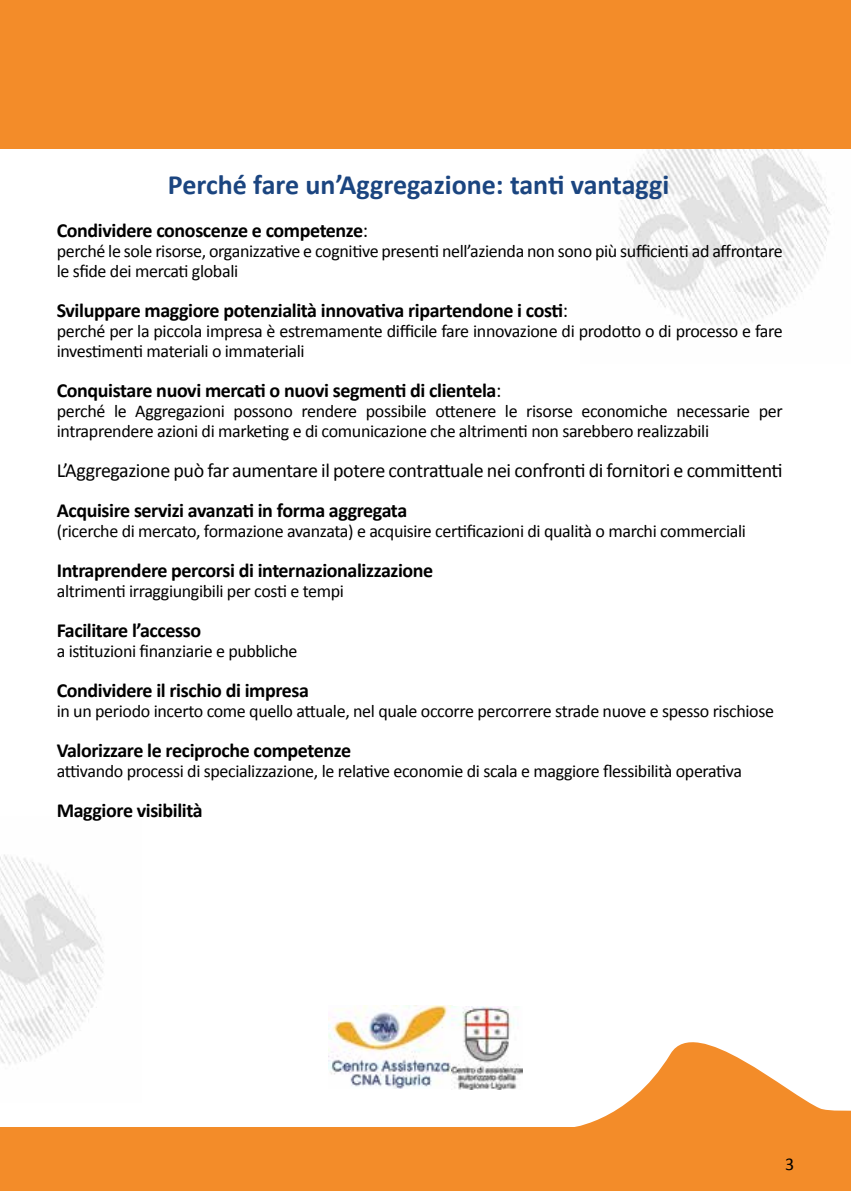
<style>
.page{position:relative;width:851px;height:1191px;background:#fff}
.page>*{position:absolute;margin:0;border:0;box-sizing:border-box;transform-origin:0 0}
.t1{font:700 28px "Calibri";letter-spacing:-.005em;color:#1b4580}
.t2{font:700 20px "Calibri";letter-spacing:-.02em;color:#000}
.t3{font:20px "Calibri";letter-spacing:-.02em;color:#000}
.t4{font:18px/20px "Calibri";letter-spacing:-.02em;color:#000}
.s1{font-weight:400}
</style>
<div class="page">
<img style="left:580px;top:148px;width:270px;height:178px">
<img style="left:0;top:854px;width:104px;height:211px">
<div style="left:0;top:0;width:850px;height:148px;background:#f38c29"></div>
<svg style="left:575px;top:1042px;width:275px;height:85px"></svg>
<div style="left:0;top:1127px;width:850px;height:64px;background:#f38c29"></div>
<img style="left:328px;top:1005px;width:194px;height:84px">
<h1 class="t1" style="left:168px;top:167px;width:502px">Perché fare un’Aggregazione: tanti vantaggi</h1>
<p class="t2" style="left:57px;top:217px;width:313px">Condividere conoscenze e competenze<span class="s1">:</span></p>
<p class="t4" style="left:57px;top:241px;width:727px">perché le sole risorse, organizzative e cognitive presenti nell’azienda non sono più sufficienti ad affrontare le sfide dei mercati globali</p>
<p class="t2" style="left:57px;top:297px;width:512px">Sviluppare maggiore potenzialità innovativa ripartendone i costi<span class="s1">:</span></p>
<p class="t4" style="left:57px;top:321px;width:727px">perché per la piccola impresa è estremamente difficile fare innovazione di prodotto o di processo e fare investimenti materiali o immateriali</p>
<p class="t2" style="left:57px;top:377px;width:446px">Conquistare nuovi mercati o nuovi segmenti di clientela<span class="s1">:</span></p>
<p class="t4" style="left:57px;top:401px;width:727px">perché le Aggregazioni possono rendere possibile ottenere le risorse economiche necessarie per intraprendere azioni di marketing e di comunicazione che altrimenti non sarebbero realizzabili</p>
<p class="t3" style="left:57px;top:458px;width:727px">L’Aggregazione può far aumentare il potere contrattuale nei confronti di fornitori e committenti</p>
<p class="t2" style="left:57px;top:497px;width:352px">Acquisire servizi avanzati in forma aggregata</p>
<p class="t4" style="left:57px;top:521px;width:690px">(ricerche di mercato, formazione avanzata) e acquisire certificazioni di qualità o marchi commerciali</p>
<p class="t2" style="left:57px;top:557px;width:378px">Intraprendere percorsi di internazionalizzazione</p>
<p class="t4" style="left:57px;top:581px;width:289px">altrimenti irraggiungibili per costi e tempi</p>
<p class="t2" style="left:57px;top:617px;width:146px">Facilitare l’accesso</p>
<p class="t4" style="left:57px;top:641px;width:242px">a istituzioni finanziarie e pubbliche</p>
<p class="t2" style="left:57px;top:677px;width:254px">Condividere il rischio di impresa</p>
<p class="t4" style="left:57px;top:701px;width:718px">in un periodo incerto come quello attuale, nel quale occorre percorrere strade nuove e spesso rischiose</p>
<p class="t2" style="left:57px;top:737px;width:296px">Valorizzare le reciproche competenze</p>
<p class="t4" style="left:57px;top:761px;width:686px">attivando processi di specializzazione, le relative economie di scala e maggiore flessibilità operativa</p>
<p class="t2" style="left:57px;top:797px;width:147px">Maggiore visibilità</p>
<p class="t4" style="left:785px;top:1153px;width:11px">3</p>
</div>
